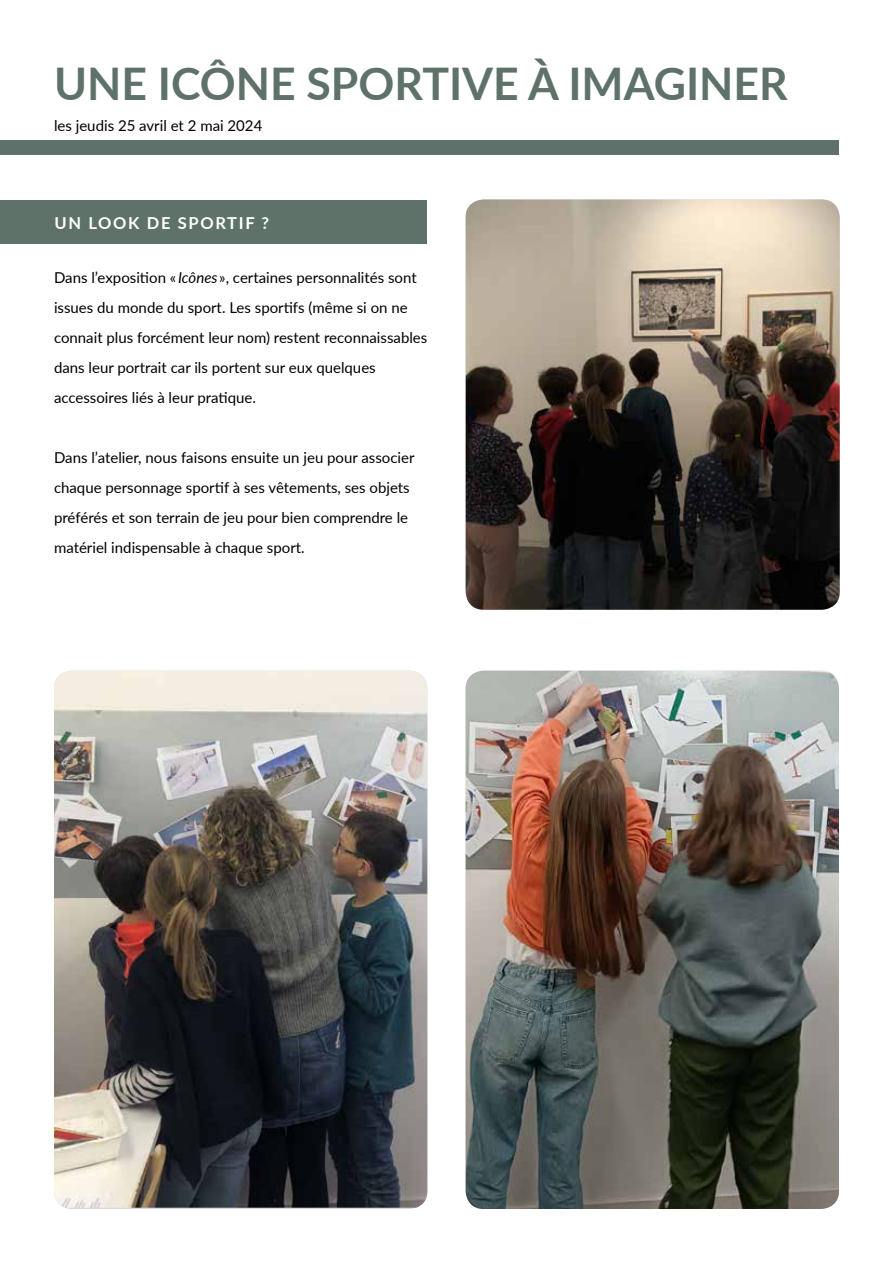
<style>
.page{position:relative;width:893px;height:1263px;background:#fff}
.page>*{position:absolute;margin:0;border:0;box-sizing:border-box;transform-origin:0 0}
.t1{font:700 45px "Lato";color:#5e7269}
.t2{font:700 16.5px "Lato";letter-spacing:.1em;color:#fff}
.t3{font:15px/30px "Lato";color:#000}
.s1{font-style:italic}
</style>
<div class="page">
<div style="left:0;top:140px;width:839px;height:14px;background:#5e7269"></div>
<img style="left:54px;top:671px;width:373px;height:537px">
<img style="left:466px;top:671px;width:373px;height:538px">
<img style="left:466px;top:199px;width:374px;height:411px">
<div style="left:0;top:200px;width:427px;height:44px;background:#5e7269"></div>
<h1 class="t1" style="left:54px;top:50px;width:735px">UNE ICÔNE SPORTIVE À IMAGINER</h1>
<p class="t3" style="left:54px;top:110px;width:210px">les jeudis 25 avril et 2 mai 2024</p>
<p class="t2" style="left:55px;top:210px;width:216px">UN LOOK DE SPORTIF ?</p>
<p class="t3" style="left:54px;top:262px;width:375px">Dans l’exposition « <span class="s1">Icônes</span> », certaines personnalités sont issues du monde du sport. Les sportifs (même si on ne connait plus forcément leur nom) restent reconnaissables dans leur portrait car ils portent sur eux quelques accessoires liés à leur pratique.</p>
<p class="t3" style="left:54px;top:442px;width:362px">Dans l’atelier, nous faisons ensuite un jeu pour associer chaque personnage sportif à ses vêtements, ses objets préférés et son terrain de jeu pour bien comprendre le matériel indispensable à chaque sport.</p>
</div>
